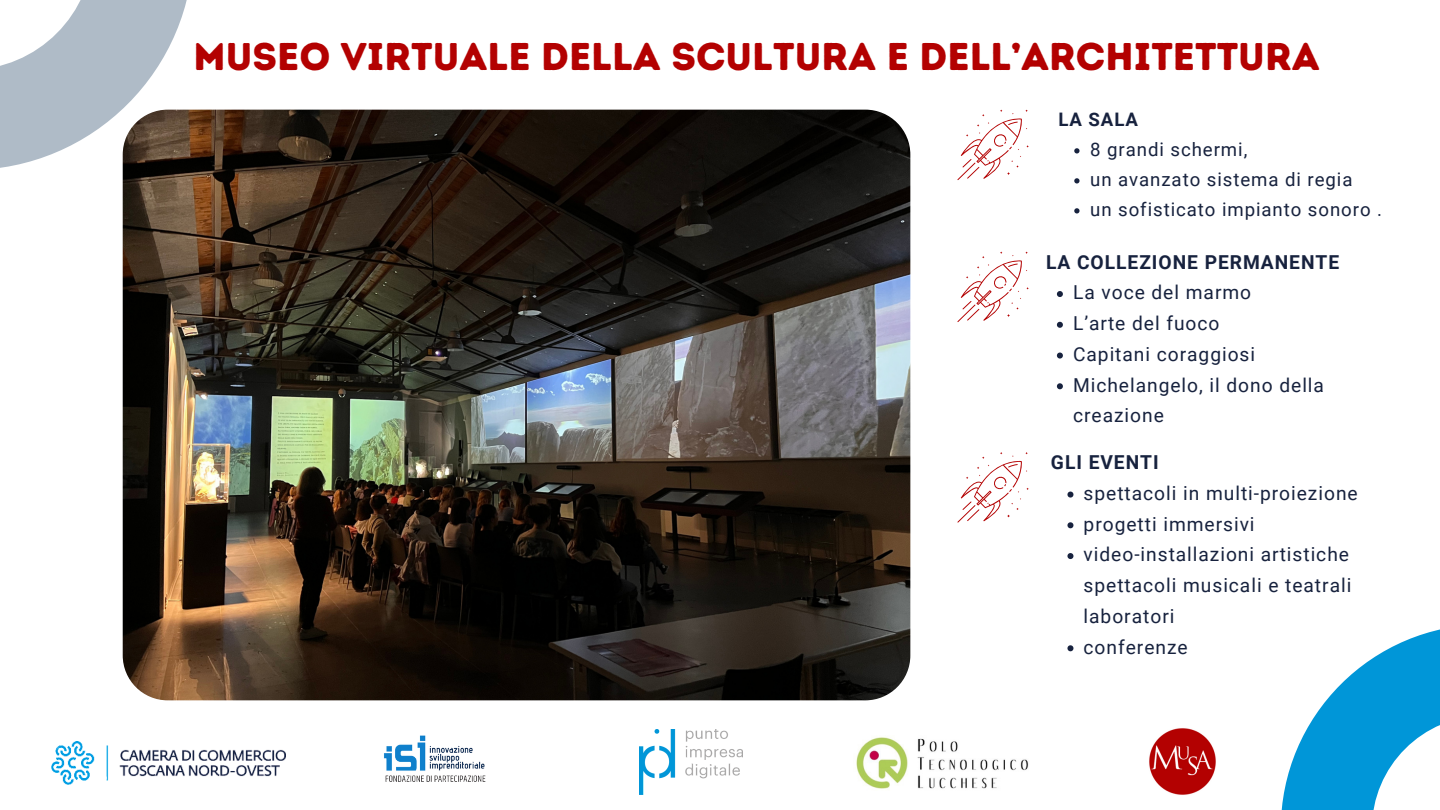
<style>
.page{position:relative;width:1440px;height:810px;background:#fff}
.page>*{position:absolute;margin:0;border:0;box-sizing:border-box;transform-origin:0 0}
.t1{font:38.7px "Intro Rust Base";color:#b30101}
.t2{font:19.2px/30.8px "Roboto";letter-spacing:.05em;color:#17223e}
.t3{font:700 19.2px "Roboto";letter-spacing:.05em;color:#17223e}
.t4{font:18.6px "Roboto";letter-spacing:.05em;color:#17223e}
.t5{font:700 18.6px "Roboto";letter-spacing:.05em;color:#17223e}
</style>
<div class="page">
<svg style="left:1281px;top:629px;width:159px;height:181px"></svg>
<svg style="left:0;top:0;width:194px;height:170px"></svg>
<img style="left:51px;top:741px;width:235px;height:43px">
<img style="left:384px;top:735px;width:102px;height:47px">
<img style="left:640px;top:729px;width:103px;height:66px">
<img style="left:856px;top:737px;width:173px;height:52px">
<img style="left:1149px;top:728px;width:67px;height:67px">
<img style="left:123px;top:110px;width:787px;height:590px;border-radius:45px">
<svg style="left:1074px;top:148px;width:6px;height:5px"></svg>
<svg style="left:1074px;top:178px;width:6px;height:5px"></svg>
<svg style="left:1074px;top:208px;width:6px;height:5px"></svg>
<svg style="left:957px;top:252px;width:71px;height:70px"></svg>
<svg style="left:1057px;top:291px;width:6px;height:6px"></svg>
<svg style="left:1057px;top:322px;width:6px;height:6px"></svg>
<svg style="left:1057px;top:353px;width:6px;height:6px"></svg>
<svg style="left:1057px;top:383px;width:6px;height:6px"></svg>
<svg style="left:957px;top:110px;width:71px;height:70px"></svg>
<svg style="left:957px;top:452px;width:71px;height:71px"></svg>
<svg style="left:1067px;top:492px;width:6px;height:6px"></svg>
<svg style="left:1067px;top:522px;width:6px;height:6px"></svg>
<svg style="left:1067px;top:553px;width:6px;height:6px"></svg>
<svg style="left:1067px;top:645px;width:6px;height:6px"></svg>
<p class="t1" style="left:194px;top:34px;width:1128px">MUSEO VIRTUALE DELLA SCULTURA E DELL’ARCHITETTURA</p>
<p class="t5" style="left:1059px;top:108px;width:81px">LA SALA</p>
<p class="t4" style="left:1090px;top:138px;width:159px">8 grandi schermi,</p>
<p class="t4" style="left:1090px;top:168px;width:264px">un avanzato sistema di regia</p>
<p class="t4" style="left:1090px;top:198px;width:293px">un sofisticato impianto sonoro .</p>
<p class="t3" style="left:1046px;top:251px;width:295px">LA COLLEZIONE PERMANENTE</p>
<p class="t2" style="left:1073px;top:277px;width:180px">La voce del marmo</p>
<p class="t2" style="left:1073px;top:308px;width:148px">L’arte del fuoco</p>
<p class="t2" style="left:1073px;top:339px;width:184px">Capitani coraggiosi</p>
<p class="t2" style="left:1073px;top:370px;width:252px">Michelangelo, il dono della creazione</p>
<p class="t3" style="left:1051px;top:451px;width:109px">GLI EVENTI</p>
<p class="t2" style="left:1084px;top:478px;width:276px">spettacoli in multi-proiezione</p>
<p class="t2" style="left:1084px;top:509px;width:173px">progetti immersivi</p>
<p class="t2" style="left:1084px;top:539px;width:269px">video-installazioni artistiche spettacoli musicali e teatrali laboratori</p>
<p class="t2" style="left:1084px;top:632px;width:106px">conferenze</p>
</div>
